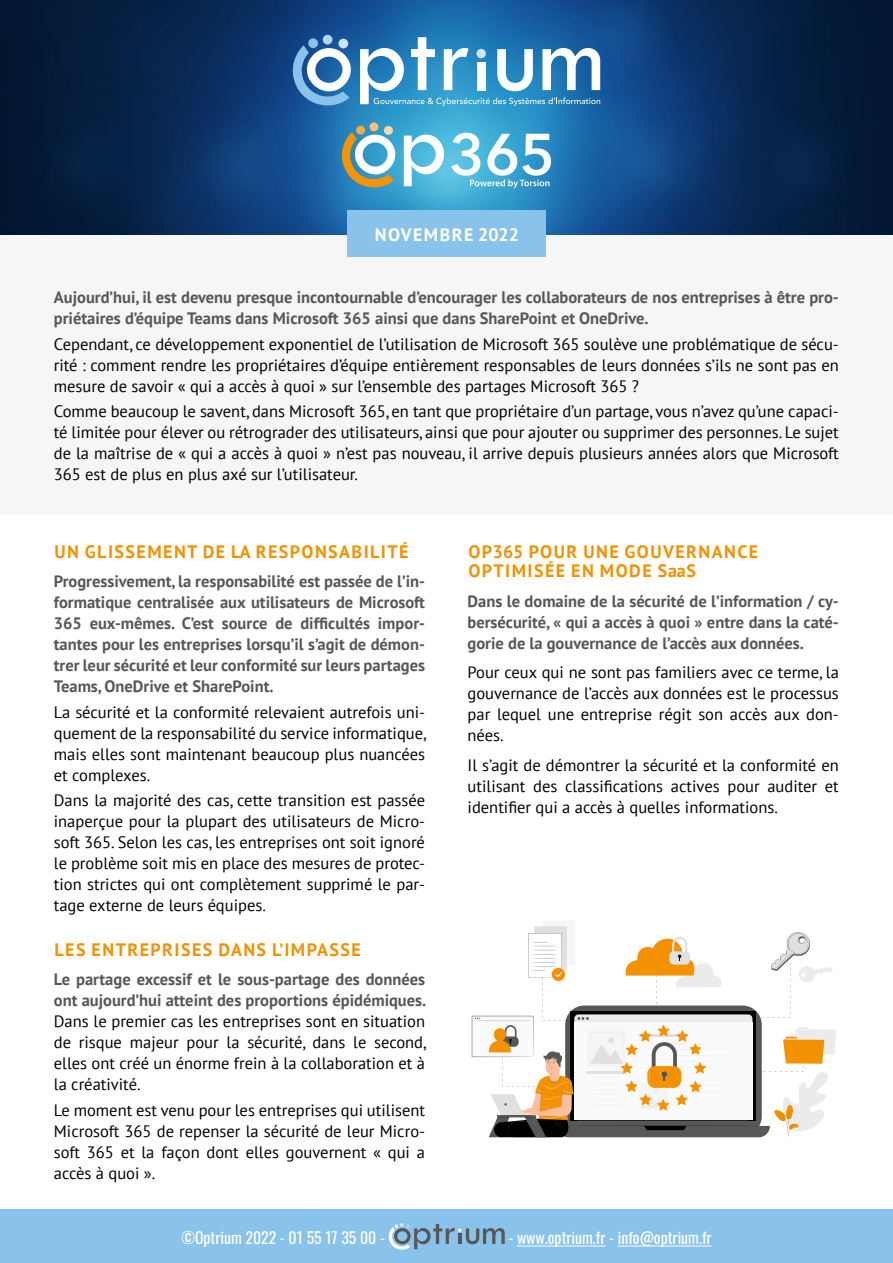
<style>
.page{position:relative;width:893px;height:1263px;background:#fff}
.page>*{position:absolute;margin:0;border:0;box-sizing:border-box;transform-origin:0 0}
.t1{font:700 18px/19.5px "PT Sans";letter-spacing:.08em;color:#f39200}
.t2{font:700 18px "PT Sans";letter-spacing:.08em;color:#fff}
.t3{font:16.5px/21px "PT Sans";color:#000;text-align:justify}
.t4{font:700 16.5px/21px "PT Sans";color:#575756}
.t5{font:15.75px "Oswald";color:#fff}
</style>
<div class="page">
<div style="left:0;top:1209px;width:893px;height:54px;background:#89c2eb"></div>
<hr style="left:517px;top:1245px;width:88px;height:1px;background:#fff">
<hr style="left:618px;top:1245px;width:94px;height:1px;background:#fff">
<svg style="left:388px;top:1223px;width:117px;height:27px"></svg>
<img style="left:0;top:0;width:893px;height:235px">
<div style="left:0;top:235px;width:893px;height:280px;background:#f6f6f6"></div>
<svg style="left:289px;top:35px;width:62px;height:72px"></svg>
<svg style="left:360px;top:37px;width:240px;height:69px"></svg>
<div style="left:347px;top:210px;width:199px;height:47px;background:#89c2eb"></div>
<div style="left:542px;top:921px;width:33px;height:44px;background:#f5f5f5"></div>
<div style="left:534px;top:926px;width:33px;height:45px;background:#e0e0e0"></div>
<svg style="left:472px;top:932px;width:364px;height:205px"></svg>
<svg style="left:338px;top:122px;width:57px;height:66px"></svg>
<svg style="left:404px;top:134px;width:40px;height:52px"></svg>
<svg style="left:451px;top:133px;width:100px;height:55px"></svg>
<p class="t2" style="left:375px;top:223px;width:146px">NOVEMBRE 2022</p>
<p class="t4" style="left:54px;top:287px;width:786px">Aujourd’hui, il est devenu presque incontournable d’encourager les collaborateurs de nos entreprises à être pro&shy;priétaires d’équipe Teams dans Microsoft 365 ainsi que dans SharePoint et OneDrive.</p>
<p class="t3" style="left:54px;top:333px;width:786px">Cependant, ce développement exponentiel de l’utilisation de Microsoft 365 soulève une problématique de sécu&shy;rité : comment rendre les propriétaires d’équipe entièrement responsables de leurs données s’ils ne sont pas en mesure de savoir « qui a accès à quoi » sur l’ensemble des partages Microsoft 365 ?</p>
<p class="t3" style="left:54px;top:400px;width:786px">Comme beaucoup le savent, dans Microsoft 365, en tant que propriétaire d’un partage, vous n’avez qu’une capaci&shy;té limitée pour élever ou rétrograder des utilisateurs, ainsi que pour ajouter ou supprimer des personnes. Le sujet de la maîtrise de « qui a accès à quoi » n’est pas nouveau, il arrive depuis plusieurs années alors que Microsoft 365 est de plus en plus axé sur l’utilisateur.</p>
<p class="t1" style="left:55px;top:541px;width:355px">UN GLISSEMENT DE LA RESPONSABILITÉ</p>
<p class="t4" style="left:54px;top:571px;width:373px;text-align:justify">Progressivement, la responsabilité est passée de l’in&shy;formatique centralisée aux utilisateurs de Microsoft 365 eux-mêmes. C’est source de difficultés impor&shy;tantes pour les entreprises lorsqu’il s’agit de démon&shy;trer leur sécurité et leur conformité sur leurs partages Teams, OneDrive et SharePoint.</p>
<p class="t3" style="left:54px;top:701px;width:374px">La sécurité et la conformité relevaient autrefois uni&shy;quement de la responsabilité du service informatique, mais elles sont maintenant beaucoup plus nuancées et complexes.</p>
<p class="t3" style="left:54px;top:789px;width:373px">Dans la majorité des cas, cette transition est passée inaperçue pour la plupart des utilisateurs de Micro&shy;soft 365. Selon les cas, les entreprises ont soit ignoré le problème soit mis en place des mesures de protec&shy;tion strictes qui ont complètement supprimé le par&shy;tage externe de leurs équipes.</p>
<p class="t1" style="left:55px;top:939px;width:308px">LES ENTREPRISES DANS L’IMPASSE</p>
<p class="t4" style="left:54px;top:969px;width:374px">Le partage excessif et le sous-partage des données ont aujourd’hui atteint des proportions épidémiques.</p>
<p class="t3" style="left:54px;top:1011px;width:374px">Dans le premier cas les entreprises sont en situation de risque majeur pour la sécurité, dans le second, elles ont créé un énorme frein à la collaboration et à la créativité.</p>
<p class="t3" style="left:54px;top:1099px;width:373px">Le moment est venu pour les entreprises qui utilisent Microsoft 365 de repenser la sécurité de leur Micro&shy;soft 365 et la façon dont elles gouvernent « qui a accès à quoi ».</p>
<p class="t1" style="left:468px;top:541px;width:291px">OP365 POUR UNE GOUVERNANCE<br>OPTIMISÉE EN MODE SaaS</p>
<p class="t4" style="left:468px;top:590px;width:373px;text-align:justify">Dans le domaine de la sécurité de l’information / cy&shy;bersécurité, « qui a accès à quoi » entre dans la caté&shy;gorie de la gouvernance de l’accès aux données.</p>
<p class="t3" style="left:468px;top:662px;width:373px">Pour ceux qui ne sont pas familiers avec ce terme, la gouvernance de l’accès aux données est le processus par lequel une entreprise régit son accès aux don&shy;nées.</p>
<p class="t3" style="left:468px;top:754px;width:373px">Il s’agit de démontrer la sécurité et la conformité en utilisant des classifications actives pour auditer et identifier qui a accès à quelles informations.</p>
<p class="t5" style="left:181px;top:1224px;width:205px">©Optrium 2022 - 01 55 17 35 00 -</p>
<p class="t5" style="left:508px;top:1224px;width:205px">- www.optrium.fr - info@optrium.fr</p>
</div>
